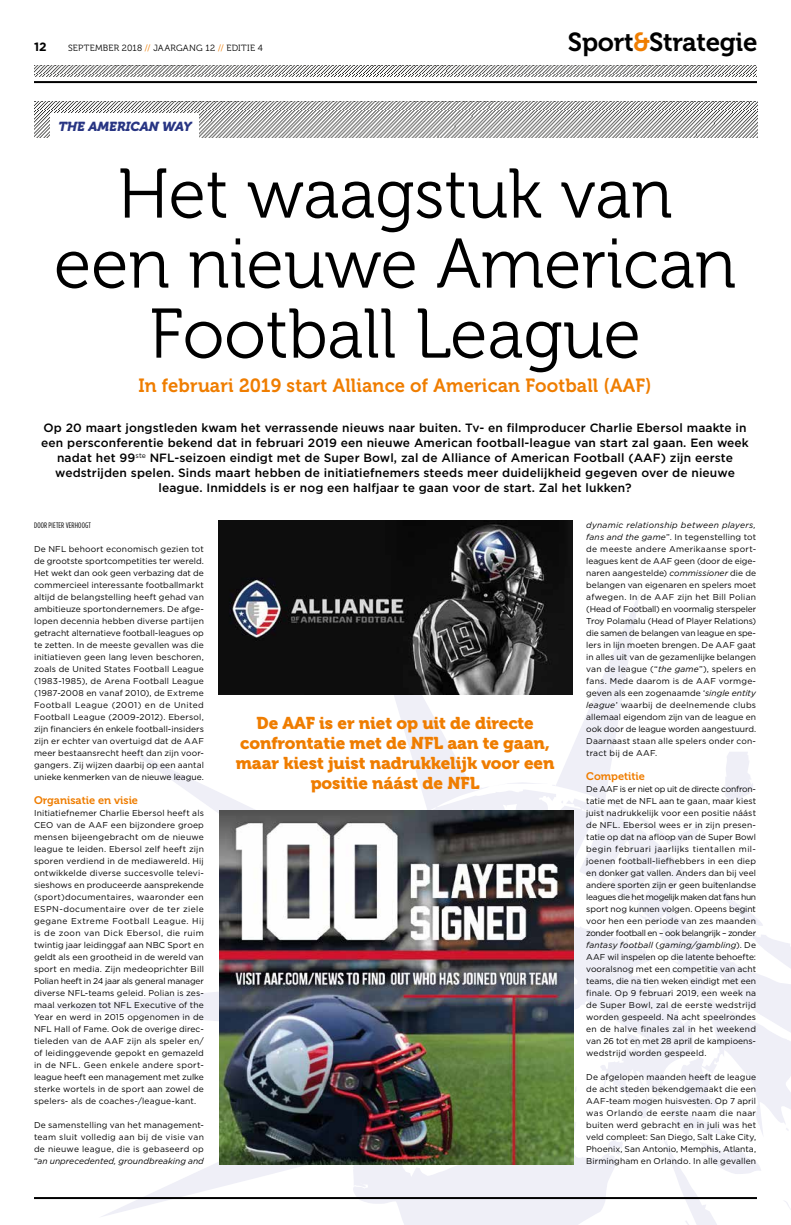
<style>
.page{position:relative;width:791px;height:1225px;background:#fff}
.page>*{position:absolute;margin:0;border:0;box-sizing:border-box;transform-origin:0 0}
.t1{font:70px/70px "Museo 300";color:#000;text-align:center}
.t2{font:26px "Museo 700";letter-spacing:-.01em;color:#000}
.t3{font:19px "Museo 700";letter-spacing:.01em;color:#ef7d00}
.t4{font:17px/20px "Museo 900";letter-spacing:-.005em;color:#ef7d00;text-align:center}
.t5{font:italic 13px "Museo 900";color:#283583}
.t6{font:500 12px/15px "Gotham HTF";letter-spacing:.01em;color:#000;text-align:center}
.t7{font:700 12px "Gotham";color:#000}
.t8{font:11px "Museo 700";color:#ef7d00}
.t9{font:9px "Museo 300";letter-spacing:.025em;color:#000}
.t10{font:8.5px/12px "Gotham HTF";letter-spacing:.015em;color:#000;text-align:justify}
.t11{font:condensed 8px "Gotham HTF";letter-spacing:.015em;color:#000}
.s1{color:#ef7d00}
.s2{font-style:italic}
</style>
<div class="page">
<hr style="left:34px;top:81px;width:723px;height:2px;background:#000">
<img style="left:34px;top:65px;width:722px;height:12px">
<svg style="left:44px;top:583px;width:747px;height:642px"></svg>
<svg style="left:662px;top:1093px;width:100px;height:132px"></svg>
<hr style="left:34px;top:1197px;width:723px;height:2px;background:#000">
<img style="left:34px;top:102px;width:724px;height:36px">
<div style="left:50px;top:113px;width:148px;height:26px;background:#fff"></div>
<img style="left:218px;top:520px;width:354px;height:174px">
<img style="left:219px;top:810px;width:354px;height:354px">
<h3 class="t7" style="left:34px;top:39px;width:14px">12</h3>
<p class="t9" style="left:68px;top:43px;width:196px">SEPTEMBER 2018 <span class="s1">//</span> JAARGANG 12 <span class="s1">//</span> EDITIE 4</p>
<h2 class="t2" style="left:568px;top:27px;width:191px">Sport<span class="s1">&amp;</span>Strategie</h2>
<h3 class="t5" style="left:58px;top:119px;width:135px">THE AMERICAN WAY</h3>
<h1 class="t1" style="left:54px;top:160px;width:683px">Het waagstuk van een nieuwe American<br>Football League</h1>
<h3 class="t3" style="left:138px;top:375px;width:515px">In februari 2019 start Alliance of American Football (AAF)</h3>
<p class="t6" style="left:41px;top:420px;width:709px">Op 20 maart jongstleden kwam het verrassende nieuws naar buiten. Tv- en filmproducer Charlie Ebersol maakte in een persconferentie bekend dat in februari 2019 een nieuwe American football-league van start zal gaan. Een week nadat het 99<sup>ste</sup> NFL-seizoen eindigt met de Super Bowl, zal de Alliance of American Football (AAF) zijn eerste wedstrijden spelen. Sinds maart hebben de initiatiefnemers steeds meer duidelijkheid gegeven over de nieuwe league. Inmiddels is er nog een halfjaar te gaan voor de start. Zal het lukken?</p>
<p class="t11" style="left:34px;top:521px;width:58px">DOOR PIETER VERHOOGT</p>
<p class="t10" style="left:34px;top:543px;width:171px">De NFL behoort economisch gezien tot de grootste sportcompetities ter wereld.<br>Het wekt dan ook geen verbazing dat de commercieel interessante footballmarkt altijd de belangstelling heeft gehad van ambitieuze sportondernemers. De afge&shy;lopen decennia hebben diverse partijen getracht alternatieve football-leagues op te zetten. In de meeste gevallen was die initiatieven geen lang leven beschoren, zoals de United States Football League (1983-1985), de Arena Football League (1987-2008 en vanaf 2010), de Extreme Football League (2001) en de United Football League (2009-2012). Ebersol, zijn financiers én enkele football-insiders zijn er echter van overtuigd dat de AAF meer bestaansrecht heeft dan zijn voor&shy;gangers. Zij wijzen daarbij op een aantal unieke kenmerken van de nieuwe league.</p>
<p class="t8" style="left:34px;top:794px;width:106px">Organisatie en visie</p>
<p class="t10" style="left:34px;top:807px;width:171px">Initiatiefnemer Charlie Ebersol heeft als CEO van de AAF een bijzondere groep mensen bijeengebracht om de nieuwe league te leiden. Ebersol zelf heeft zijn sporen verdiend in de mediawereld. Hij ontwikkelde diverse succesvolle televi&shy;sieshows en produceerde aansprekende (sport)documentaires, waaronder een ESPN-documentaire over de ter ziele gegane Extreme Football League. Hij is de zoon van Dick Ebersol, die ruim twintig jaar leidinggaf aan NBC Sport en geldt als een grootheid in de wereld van sport en media. Zijn medeoprichter Bill Polian heeft in 24 jaar als general manager diverse NFL-teams geleid. Polian is zes&shy;maal verkozen tot NFL Executive of the Year en werd in 2015 opgenomen in de NFL Hall of Fame. Ook de overige direc&shy;tieleden van de AAF zijn als speler en/ of leidinggevende gepokt en gemazeld in de NFL. Geen enkele andere sport&shy;league heeft een management met zulke sterke wortels in de sport aan zowel de spelers- als de coaches-/league-kant.</p>
<p class="t10" style="left:34px;top:1119px;width:171px">De samenstelling van het management&shy;team sluit volledig aan bij de visie van de nieuwe league, die is gebaseerd op “<span class="s2">an unprecedented, groundbreaking and</span></p>
<p class="t10" style="left:586px;top:519px;width:171px"><span class="s2">dynamic relationship between players, fans and the game</span>”. In tegenstelling tot de meeste andere Amerikaanse sport&shy;leagues kent de AAF geen (door de eige&shy;naren aangestelde) <span class="s2">commissioner</span> die de belangen van eigenaren en spelers moet afwegen. In de AAF zijn het Bill Polian (Head of Football) en voormalig sterspeler Troy Polamalu (Head of Player Relations) die samen de belangen van league en spe&shy;lers in lijn moeten brengen. De AAF gaat in alles uit van de gezamenlijke belangen van de league (“<span class="s2">the game</span>”), spelers en fans. Mede daarom is de AAF vormge&shy;geven als een zogenaamde ‘<span class="s2">single entity league</span>’ waarbij de deelnemende clubs allemaal eigendom zijn van de league en ook door de league worden aangestuurd.<br>Daarnaast staan alle spelers onder con&shy;tract bij de AAF.</p>
<p class="t8" style="left:586px;top:770px;width:60px">Competitie</p>
<p class="t10" style="left:586px;top:783px;width:171px">De AAF is er niet op uit de directe confron&shy;tatie met de NFL aan te gaan, maar kiest juist nadrukkelijk voor een positie náást de NFL. Ebersol wees er in zijn presen&shy;tatie op dat na afloop van de Super Bowl begin februari jaarlijks tientallen mil&shy;joenen football-liefhebbers in een diep en donker gat vallen. Anders dan bij veel andere sporten zijn er geen buitenlandse leagues die het mogelijk maken dat fans hun sport nog kunnen volgen. Opeens begint voor hen een periode van zes maanden zonder football en – ook belangrijk – zonder <span class="s2">fantasy football</span> (<span class="s2">gaming/gambling</span>). De AAF wil inspelen op die latente behoefte: vooralsnog met een competitie van acht teams, die na tien weken eindigt met een finale. Op 9 februari 2019, een week na de Super Bowl, zal de eerste wedstrijd worden gespeeld. Na acht speelrondes en de halve finales zal in het weekend van 26 tot en met 28 april de kampioens&shy;wedstrijd worden gespeeld.</p>
<p class="t10" style="left:586px;top:1071px;width:171px">De afgelopen maanden heeft de league de acht steden bekendgemaakt die een AAF-team mogen huisvesten. Op 7 april was Orlando de eerste naam die naar buiten werd gebracht en in juli was het veld compleet: San Diego, Salt Lake City, Phoenix, San Antonio, Memphis, Atlanta, Birmingham en Orlando. In alle gevallen</p>
<h3 class="t4" style="left:236px;top:713px;width:320px">De AAF is er niet op uit de directe confrontatie met de NFL aan te gaan, maar kiest juist nadrukkelijk voor een positie náást de NFL</h3>
</div>
